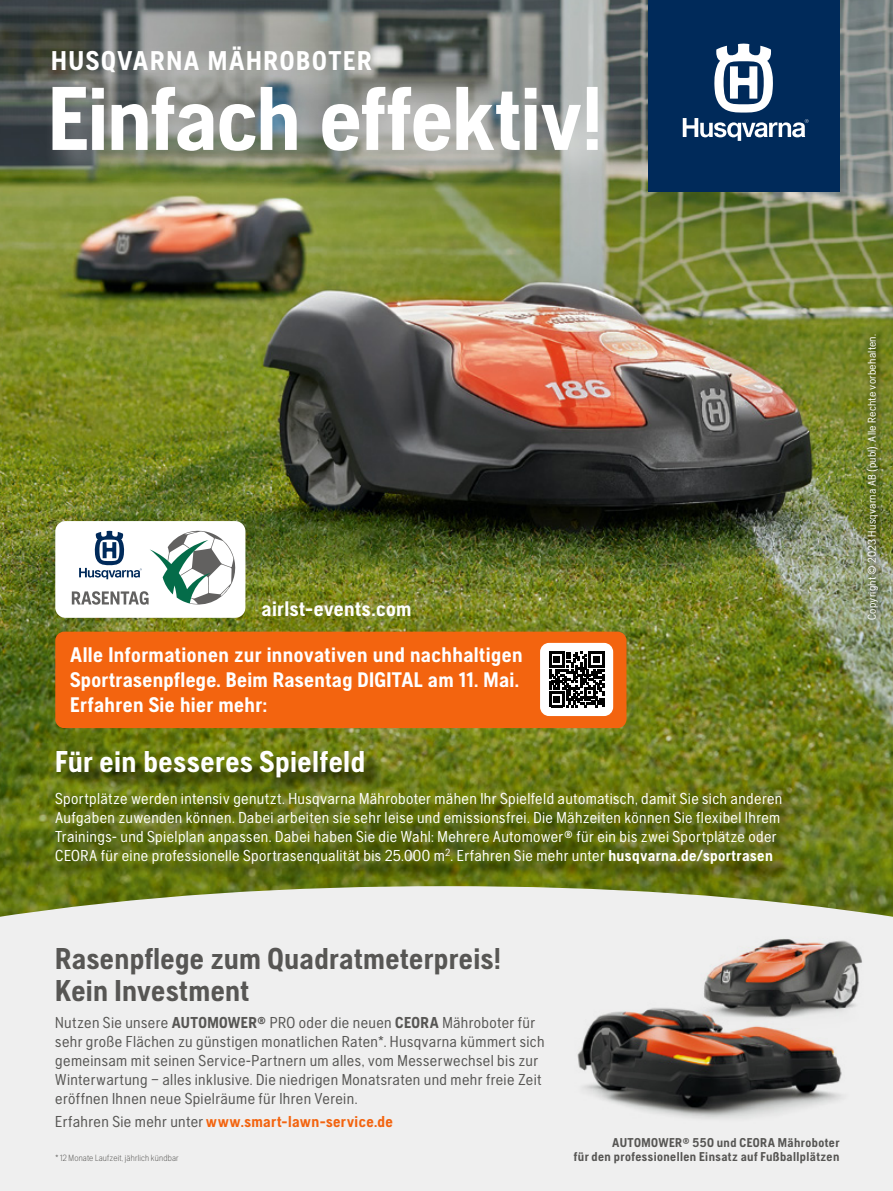
<style>
.page{position:relative;width:893px;height:1191px;background:#fff}
.page>*{position:absolute;margin:0;border:0;box-sizing:border-box;transform-origin:0 0}
.t1{font:700 90px "Husqvarna Gothic";letter-spacing:-.015em;color:#fff}
.t2{font:700 30px/31.5px "Husqvarna Gothic";letter-spacing:.01em;color:#575654}
.t3{font:700 30px "Husqvarna Gothic";letter-spacing:.015em;color:#fff}
.t4{font:700 27px "Husqvarna Gothic";letter-spacing:.06em;color:#fff}
.t5{font:700 21px/25.2px "Husqvarna Gothic";letter-spacing:.02em;color:#fff}
.t6{font:15.75px/18.9px "Husqvarna Gothic";letter-spacing:.025em;color:#fff}
.t7{font:15.75px/18.9px "Husqvarna Gothic";letter-spacing:.025em;color:#575654}
.t8{font:700 15.75px "Husqvarna Gothic";letter-spacing:.025em;color:#f3640f}
.t9{font:700 12.75px/14.2px "Husqvarna Gothic";letter-spacing:.03em;color:#575654;text-align:right}
.t10{font:11.25px "Husqvarna Gothic";letter-spacing:.02em;color:#fff}
.t11{font:300 9px "Husqvarna Gothic";letter-spacing:.025em;color:#575654}
.s1{font-weight:700}
.s2{font-weight:400;color:#575654}
</style>
<div class="page">
<img style="left:0;top:0;width:893px;height:886px">
<div style="left:0;top:886px;width:893px;height:305px;background:#efefef"></div>
<img style="left:567px;top:992px;width:288px;height:131px">
<img style="left:687px;top:928px;width:185px;height:107px">
<div style="left:42px;top:38px;width:597px;height:153px;background:#fff;opacity:.5"></div>
<div style="left:648px;top:0;width:191px;height:191px;background:#002a5a"></div>
<svg style="left:683px;top:44px;width:126px;height:97px"></svg>
<img style="left:862px;top:329px;width:25px;height:299px">
<div style="left:58px;top:753px;width:742px;height:129px;background:#000;opacity:.75"></div>
<div style="left:55px;top:631px;width:571px;height:97px;background:#f3640f;border-radius:9px"></div>
<div style="left:540px;top:643px;width:73px;height:73px;background:#fff;border-radius:9px"></div>
<svg style="left:549px;top:652px;width:55px;height:55px"></svg>
<div style="left:55px;top:521px;width:190px;height:97px;background:#fff;border-radius:10px"></div>
<svg style="left:72px;top:531px;width:163px;height:73px"></svg>
<p class="t4" style="left:51px;top:45px;width:322px">HUSQVARNA MÄHROBOTER</p>
<p class="t1" style="left:48px;top:66px;width:558px">Einfach effektiv!</p>
<p class="t5" style="left:261px;top:595px;width:152px">airlst-events.com</p>
<p class="t5" style="left:70px;top:642px;width:454px">Alle Informationen zur innovativen und nachhaltigen<br>Sportrasenpflege. Beim Rasentag DIGITAL am 11. Mai.<br>Erfahren Sie hier mehr:</p>
<p class="t3" style="left:55px;top:744px;width:312px">Für ein besseres Spielfeld</p>
<p class="t6" style="left:55px;top:789px;width:729px">Sportplätze werden intensiv genutzt. Husqvarna Mähroboter mähen Ihr Spielfeld automatisch, damit Sie sich anderen Aufgaben zuwenden können. Dabei arbeiten sie sehr leise und emissionsfrei. Die Mähzeiten können Sie flexibel Ihrem Trainings- und Spielplan anpassen. Dabei haben Sie die Wahl: Mehrere Automower® für ein bis zwei Sportplätze oder CEORA für eine professionelle Sportrasenqualität bis 25.000 m<sup>2</sup>. Erfahren Sie mehr unter <span class="s1">husqvarna.de/sportrasen</span></p>
<p class="t10" style="left:866px;top:620px;width:288px;rotate:-90deg">Copyright © 2023 Husqvarna AB (publ). Alle Rechte vorbehalten.</p>
<p class="t2" style="left:55px;top:942px;width:447px">Rasenpflege zum Quadratmeterpreis!<br>Kein Investment</p>
<p class="t7" style="left:55px;top:1013px;width:491px">Nutzen Sie unsere <span class="s1">AUTOMOWER®</span> PRO oder die neuen <span class="s1">CEORA</span> Mähroboter für sehr große Flächen zu günstigen monatlichen Raten*. Husqvarna kümmert sich gemeinsam mit seinen Service-Partnern um alles, vom Messerwechsel bis zur Winterwartung – alles inklusive. Die niedrigen Monatsraten und mehr freie Zeit eröffnen Ihnen neue Spielräume für Ihren Verein.</p>
<p class="t8" style="left:55px;top:1112px;width:339px"><span class="s2">Erfahren Sie mehr unter</span> www.smart-lawn-service.de</p>
<p class="t11" style="left:55px;top:1153px;width:125px">*12 Monate Laufzeit, jährlich kündbar</p>
<p class="t9" style="left:574px;top:1135px;width:267px">AUTOMOWER® 550 und CEORA Mähroboter<br>für den professionellen Einsatz auf Fußballplätzen</p>
</div>
